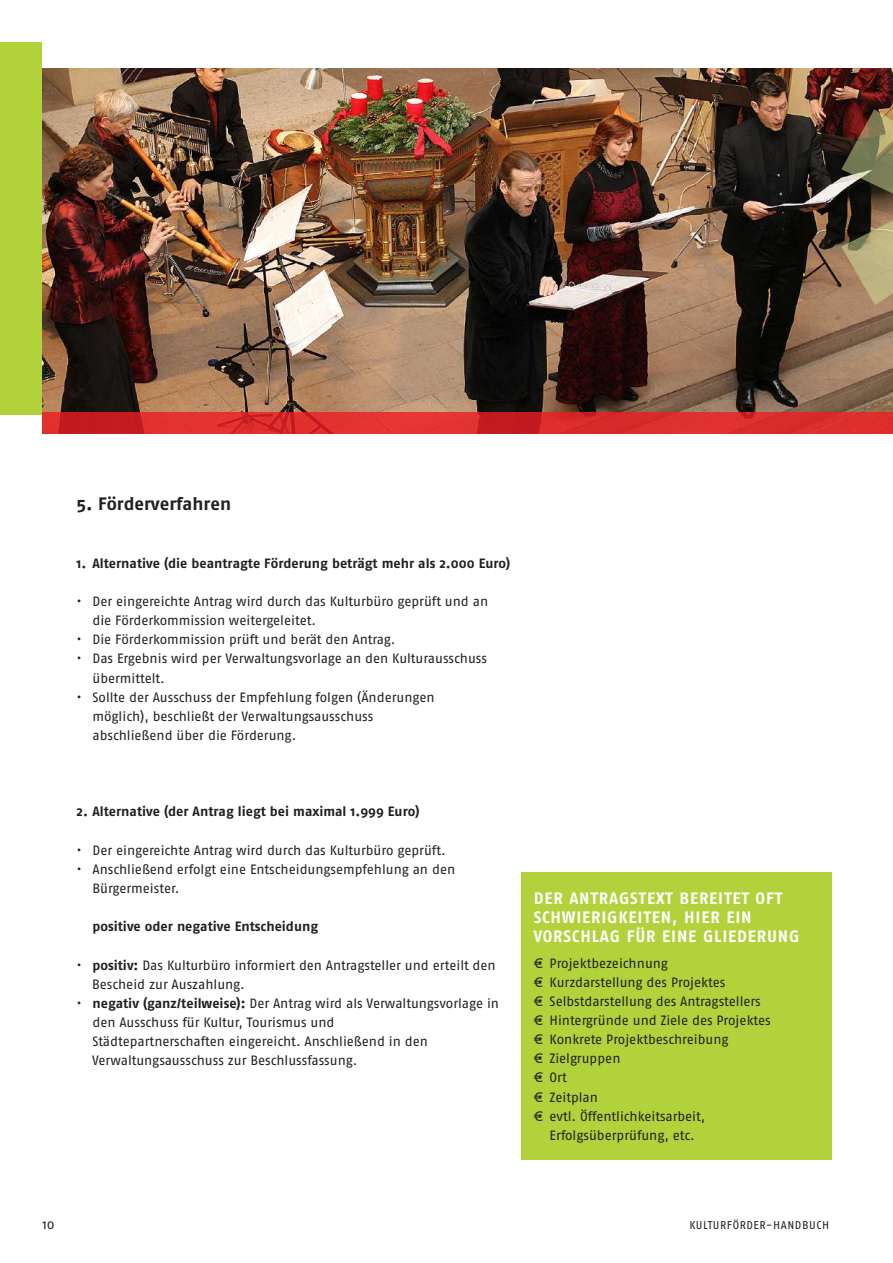
<style>
.page{position:relative;width:893px;height:1263px;background:#fff}
.page>*{position:absolute;margin:0;border:0;box-sizing:border-box;transform-origin:0 0}
.t1{font:700 18px "Fago No";color:#231f20}
.t2{font:700 16.5px/19.2px "Fago No";letter-spacing:.05em;color:#fff}
.t3{font:13.5px/19.2px "Fago No";letter-spacing:-.005em;color:#231f20}
.t4{font:700 13.5px "Fago No";color:#231f20}
.t5{font:11.25px "Fago No";letter-spacing:.05em;color:#231f20}
.s1{font-weight:700}
</style>
<div class="page">
<div style="left:0;top:43px;width:893px;height:372px;background:#b2d23b"></div>
<div style="left:43px;top:0;width:850px;height:412px;background:#fff"></div>
<img style="left:43px;top:68px;width:850px;height:344px">
<img style="left:841px;top:68px;width:52px;height:277px">
<svg style="left:43px;top:412px;width:850px;height:22px;background:#d82b2b"></svg>
<div style="left:521px;top:873px;width:310px;height:287px;background:#b2d23b"></div>
<h1 class="t1" style="left:77px;top:493px;width:156px">5. Förderverfahren</h1>
<p class="t4" style="left:77px;top:555px;width:435px">1. Alternative (die beantragte Förderung beträgt mehr als 2.000 Euro)</p>
<p class="t3" style="left:92px;top:591px;width:397px;text-indent:-16px">• Der eingereichte Antrag wird durch das Kulturbüro geprüft und an die Förderkommission weitergeleitet.</p>
<p class="t3" style="left:77px;top:630px;width:320px">• Die Förderkommission prüft und berät den Antrag.</p>
<p class="t3" style="left:92px;top:649px;width:396px;text-indent:-16px">• Das Ergebnis wird per Verwaltungsvorlage an den Kulturausschuss übermittelt.</p>
<p class="t3" style="left:92px;top:687px;width:344px;text-indent:-16px">• Sollte der Ausschuss der Empfehlung folgen (Änderungen möglich), beschließt der Verwaltungsausschuss abschließend über die Förderung.</p>
<p class="t4" style="left:77px;top:804px;width:344px">2. Alternative (der Antrag liegt bei maximal 1.999 Euro)</p>
<p class="t3" style="left:77px;top:840px;width:371px">• Der eingereichte Antrag wird durch das Kulturbüro geprüft.</p>
<p class="t3" style="left:92px;top:859px;width:364px;text-indent:-16px">• Anschließend erfolgt eine Entscheidungsempfehlung an den<br>Bürgermeister.</p>
<p class="t4" style="left:92px;top:919px;width:227px">positive oder negative Entscheidung</p>
<p class="t3" style="left:92px;top:955px;width:405px;text-indent:-16px">• <span class="s1">positiv:</span> Das Kulturbüro informiert den Antragsteller und erteilt den<br>Bescheid zur Auszahlung.</p>
<p class="t3" style="left:92px;top:993px;width:408px;text-indent:-16px">• <span class="s1">negativ (ganz/teilweise):</span> Der Antrag wird als Verwaltungsvorlage in den Ausschuss für Kultur, Tourismus und<br>Städtepartnerschaften eingereicht. Anschließend in den Verwaltungsausschuss zur Beschlussfassung.</p>
<p class="t2" style="left:534px;top:888px;width:267px">DER ANTRAGSTEXT BEREITET OFT<br>SCHWIERIGKEITEN, HIER EIN<br>VORSCHLAG FÜR EINE GLIEDERUNG</p>
<p class="t3" style="left:538px;top:953px;width:132px">• Projektbezeichnung</p>
<p class="t3" style="left:538px;top:972px;width:189px">• Kurzdarstellung des Projektes</p>
<p class="t3" style="left:538px;top:991px;width:225px">• Selbstdarstellung des Antragstellers</p>
<p class="t3" style="left:538px;top:1010px;width:235px">• Hintergründe und Ziele des Projektes</p>
<p class="t3" style="left:538px;top:1030px;width:192px">• Konkrete Projektbeschreibung</p>
<p class="t3" style="left:538px;top:1049px;width:84px">• Zielgruppen</p>
<p class="t3" style="left:538px;top:1068px;width:31px">• Ort</p>
<p class="t3" style="left:538px;top:1087px;width:62px">• Zeitplan</p>
<p class="t3" style="left:538px;top:1106px;width:169px;text-align:center">• evtl. Öffentlichkeitsarbeit,<br>Erfolgsüberprüfung, etc.</p>
<p class="t3" style="left:43px;top:1214px;width:14px">10</p>
<p class="t5" style="left:689px;top:1219px;width:141px">KULTURFÖRDER-HANDBUCH</p>
</div>
